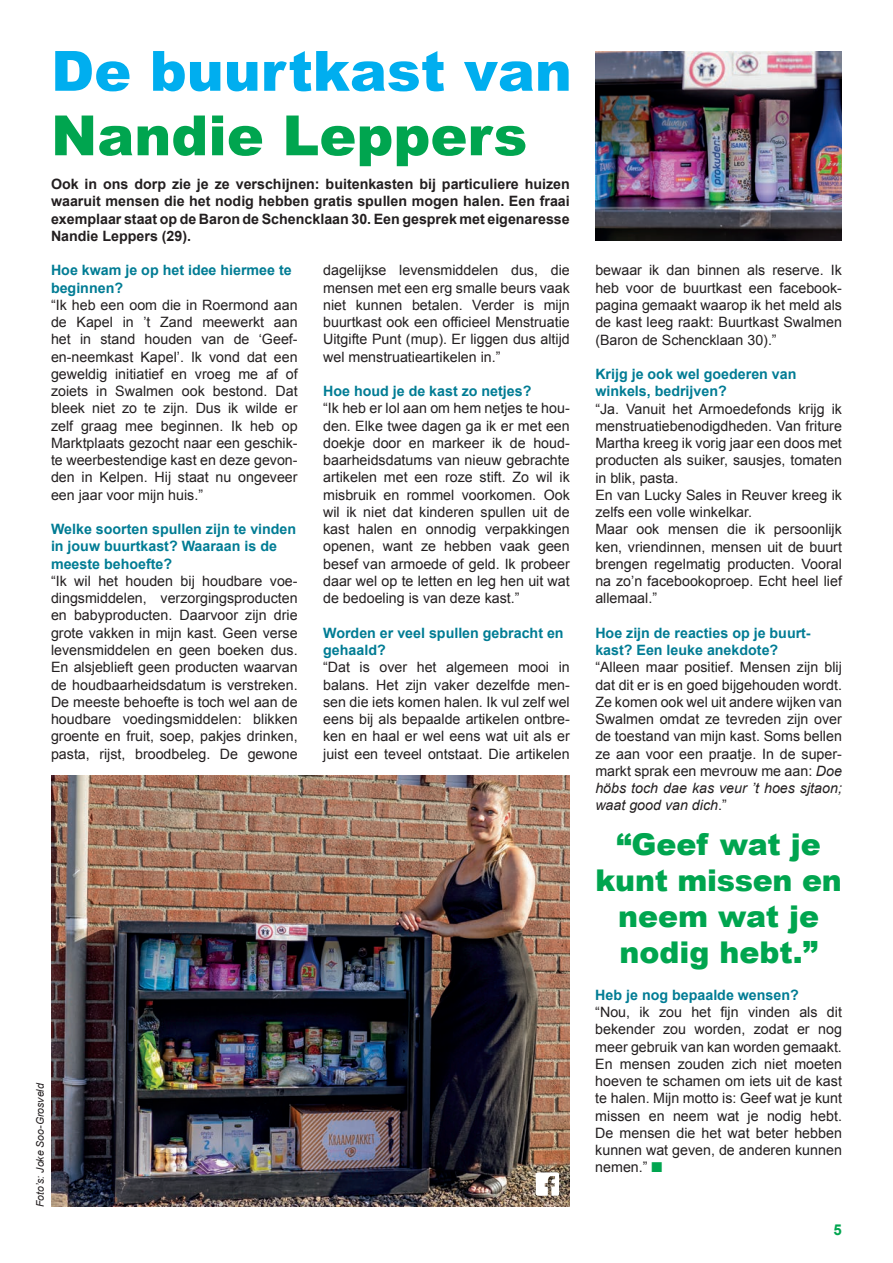
<style>
.page{position:relative;width:893px;height:1263px;background:#fff}
.page>*{position:absolute;margin:0;border:0;box-sizing:border-box;transform-origin:0 0}
.t1{font:900 55.5px "Arial";color:#00aeef}
.t2{font:900 55.5px "Arial";color:#00a54f}
.t3{font:900 30px/36px "Arial";letter-spacing:-.005em;color:#00a54f;text-align:center}
.t4{font:700 15px "Arial";color:#00a54f}
.t5{font:14.25px/17.2px "Arial";color:#231f20;text-align:justify}
.t6{font:700 14.25px/17.2px "Arial";color:#007c94}
.t7{font:700 14.25px/17.2px "Arial";color:#231f20;text-align:justify}
.t8{font:italic 10.5px "Arial";color:#231f20}
.s1{font-style:italic}
.s2{color:#00a54f}
</style>
<div class="page">
<img style="left:51px;top:776px;width:519px;height:431px">
<img style="left:595px;top:51px;width:247px;height:190px">
<svg style="left:536px;top:1172px;width:23px;height:24px"></svg>
<h1 class="t1" style="left:51px;top:40px;width:522px">De buurtkast van</h1>
<h1 class="t2" style="left:51px;top:105px;width:478px">Nandie Leppers</h1>
<p class="t7" style="left:51px;top:176px;width:520px">Ook in ons dorp zie je ze verschijnen: buitenkasten bij particuliere huizen waaruit mensen die het nodig hebben gratis spullen mogen halen. Een fraai exemplaar staat op de Baron de Schencklaan 30. Een gesprek met eigenaresse Nandie Leppers (29).</p>
<p class="t5" style="left:323px;top:262px;width:248px">dagelijkse levensmiddelen dus, die mensen met een erg smalle beurs vaak niet kunnen betalen. Verder is mijn buurtkast ook een officieel Menstruatie Uitgifte Punt (mup). Er liggen dus altijd wel menstruatieartikelen in.”</p>
<p class="t6" style="left:323px;top:383px;width:210px">Hoe houd je de kast zo netjes?</p>
<p class="t5" style="left:323px;top:400px;width:248px">“Ik heb er lol aan om hem netjes te hou&shy;den. Elke twee dagen ga ik er met een doekje door en markeer ik de houd&shy;baarheidsdatums van nieuw gebrachte artikelen met een roze stift. Zo wil ik misbruik en rommel voorkomen. Ook wil ik niet dat kinderen spullen uit de kast halen en onnodig verpakkingen openen, want ze hebben vaak geen besef van armoede of geld. Ik probeer daar wel op te letten en leg hen uit wat de bedoeling is van deze kast.”</p>
<p class="t6" style="left:323px;top:625px;width:242px">Worden er veel spullen gebracht en gehaald?</p>
<p class="t5" style="left:323px;top:659px;width:248px">“Dat is over het algemeen mooi in balans. Het zijn vaker dezelfde men&shy;sen die iets komen halen. Ik vul zelf wel eens bij als bepaalde artikelen ontbre&shy;ken en haal er wel eens wat uit als er juist een teveel ontstaat. Die artikelen</p>
<p class="t6" style="left:51px;top:262px;width:242px">Hoe kwam je op het idee hiermee te beginnen?</p>
<p class="t5" style="left:51px;top:296px;width:248px">“Ik heb een oom die in Roermond aan de Kapel in ’t Zand meewerkt aan het in stand houden van de ‘Geef&shy;en-neemkast Kapel’. Ik vond dat een geweldig initiatief en vroeg me af of zoiets in Swalmen ook bestond. Dat bleek niet zo te zijn. Dus ik wilde er zelf graag mee beginnen. Ik heb op Marktplaats gezocht naar een geschik&shy;te weerbestendige kast en deze gevon&shy;den in Kelpen. Hij staat nu ongeveer een jaar voor mijn huis.”</p>
<p class="t6" style="left:51px;top:521px;width:247px">Welke soorten spullen zijn te vinden in jouw buurtkast? Waaraan is de meeste behoefte?</p>
<p class="t5" style="left:51px;top:572px;width:248px">“Ik wil het houden bij houdbare voe&shy;dingsmiddelen, verzorgingsproducten en babyproducten. Daarvoor zijn drie grote vakken in mijn kast. Geen verse levensmiddelen en geen boeken dus.<br>En alsjeblieft geen producten waarvan de houdbaarheidsdatum is verstreken.<br>De meeste behoefte is toch wel aan de houdbare voedingsmiddelen: blikken groente en fruit, soep, pakjes drinken, pasta, rijst, broodbeleg. De gewone</p>
<p class="t8" style="left:33px;top:1207px;width:125px;rotate:-90deg">Foto’s: Joke Soo-Grosveld</p>
<p class="t5" style="left:595px;top:262px;width:248px">bewaar ik dan binnen als reserve. Ik heb voor de buurtkast een facebook&shy;pagina gemaakt waarop ik het meld als de kast leeg raakt: Buurtkast Swalmen (Baron de Schencklaan 30).”</p>
<p class="t6" style="left:595px;top:366px;width:203px">Krijg je ook wel goederen van winkels, bedrijven?</p>
<p class="t5" style="left:595px;top:400px;width:248px;text-align:left">“Ja. Vanuit het Armoedefonds krijg ik menstruatiebenodigdheden. Van friture Martha kreeg ik vorig jaar een doos met producten als suiker, sausjes, tomaten in blik, pasta.<br>En van Lucky Sales in Reuver kreeg ik zelfs een volle winkelkar.<br>Maar ook mensen die ik persoonlijk ken, vriendinnen, mensen uit de buurt brengen regelmatig producten. Vooral na zo’n facebookoproep. Echt heel lief allemaal.”</p>
<p class="t6" style="left:595px;top:625px;width:217px">Hoe zijn de reacties op je buurt&shy;kast? Een leuke anekdote?</p>
<p class="t5" style="left:595px;top:659px;width:248px">“Alleen maar positief. Mensen zijn blij dat dit er is en goed bijgehouden wordt.<br>Ze komen ook wel uit andere wijken van Swalmen omdat ze tevreden zijn over de toestand van mijn kast. Soms bellen ze aan voor een praatje. In de super&shy;markt sprak een mevrouw me aan: <span class="s1">Doe höbs toch dae kas veur ’t hoes sjtaon; waat good van dich</span>.”</p>
<h2 class="t3" style="left:596px;top:826px;width:248px">“Geef wat je kunt missen en neem wat je nodig hebt.”</h2>
<p class="t6" style="left:595px;top:987px;width:205px">Heb je nog bepaalde wensen?</p>
<p class="t5" style="left:595px;top:1004px;width:248px">“Nou, ik zou het fijn vinden als dit bekender zou worden, zodat er nog meer gebruik van kan worden gemaakt.<br>En mensen zouden zich niet moeten hoeven te schamen om iets uit de kast te halen. Mijn motto is: Geef wat je kunt missen en neem wat je nodig hebt.<br>De mensen die het wat beter hebben kunnen wat geven, de anderen kunnen nemen.” <span class="s2">■</span></p>
<p class="t4" style="left:834px;top:1220px;width:10px">5</p>
</div>
